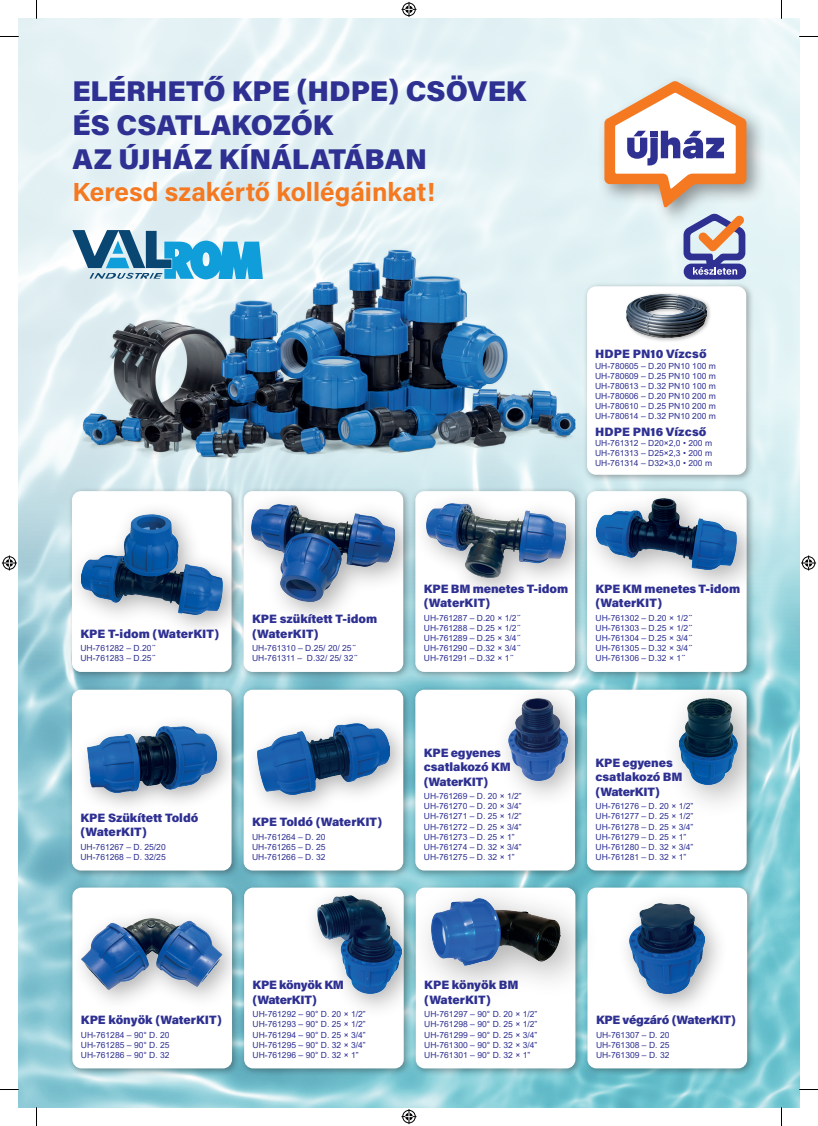
<style>
.page{position:relative;width:818px;height:1126px;background:#fff}
.page>*{position:absolute;margin:0;border:0;box-sizing:border-box;transform-origin:0 0}
.t1{font:900 28.5px/34.2px "Acumin Pro";color:#2e3092}
.t2{font:700 26.12px "Acumin Pro";color:#f47921}
.t3{font:900 12.12px/14.5px "Acumin Pro";letter-spacing:-.01em;color:#2e3092}
.t4{font:900 12.12px "Acumin Pro";letter-spacing:.01em;color:#2e3092}
.t5{font:8.38px/10.1px "Arial";color:#2e3092;text-align:justify}
</style>
<div class="page">
<img style="left:19px;top:19px;width:779px;height:1088px">
<img style="left:63px;top:235px;width:518px;height:247px">
<div style="left:68px;top:883px;width:172px;height:192px;background:#231f20;opacity:.35"></div>
<div style="left:72px;top:887px;width:160px;height:181px;background:#fff;border-radius:9px"></div>
<div style="left:70px;top:905px;width:175px;height:107px;background:#231f20;opacity:.35"></div>
<img style="left:82px;top:918px;width:140px;height:71px">
<div style="left:240px;top:883px;width:171px;height:192px;background:#231f20;opacity:.35"></div>
<div style="left:244px;top:887px;width:159px;height:181px;background:#fff;border-radius:9px"></div>
<div style="left:303px;top:881px;width:124px;height:138px;background:#231f20;opacity:.35"></div>
<img style="left:317px;top:895px;width:84px;height:98px">
<svg style="left:72px;top:230px;width:191px;height:49px;background:#6bafcf"></svg>
<svg style="left:683px;top:226px;width:62px;height:53px;background:#8f87ab"></svg>
<div style="left:411px;top:883px;width:172px;height:192px;background:#231f20;opacity:.35"></div>
<div style="left:415px;top:887px;width:160px;height:181px;background:#fff;border-radius:9px"></div>
<div style="left:583px;top:883px;width:171px;height:192px;background:#231f20;opacity:.35"></div>
<div style="left:587px;top:887px;width:159px;height:181px;background:#fff;border-radius:9px"></div>
<div style="left:617px;top:891px;width:111px;height:126px;background:#231f20;opacity:.35"></div>
<img style="left:629px;top:903px;width:75px;height:90px">
<div style="left:68px;top:487px;width:171px;height:192px;background:#231f20;opacity:.35"></div>
<div style="left:72px;top:491px;width:159px;height:181px;background:#fff;border-radius:9px"></div>
<div style="left:68px;top:501px;width:179px;height:137px;background:#231f20;opacity:.35"></div>
<img style="left:81px;top:514px;width:141px;height:100px">
<div style="left:239px;top:487px;width:172px;height:192px;background:#231f20;opacity:.35"></div>
<div style="left:243px;top:491px;width:160px;height:181px;background:#fff;border-radius:9px"></div>
<div style="left:237px;top:490px;width:184px;height:138px;background:#231f20;opacity:.35"></div>
<img style="left:251px;top:504px;width:143px;height:98px">
<div style="left:411px;top:487px;width:171px;height:192px;background:#231f20;opacity:.35"></div>
<div style="left:415px;top:491px;width:159px;height:181px;background:#fff;border-radius:9px"></div>
<div style="left:582px;top:487px;width:172px;height:192px;background:#231f20;opacity:.35"></div>
<div style="left:586px;top:491px;width:160px;height:181px;background:#fff;border-radius:9px"></div>
<div style="left:68px;top:685px;width:171px;height:193px;background:#231f20;opacity:.35"></div>
<div style="left:72px;top:689px;width:159px;height:181px;background:#fff;border-radius:9px"></div>
<div style="left:413px;top:490px;width:178px;height:114px;background:#231f20;opacity:.35"></div>
<img style="left:426px;top:504px;width:139px;height:73px">
<div style="left:239px;top:685px;width:172px;height:193px;background:#231f20;opacity:.35"></div>
<div style="left:243px;top:689px;width:160px;height:181px;background:#fff;border-radius:9px"></div>
<div style="left:581px;top:484px;width:184px;height:114px;background:#231f20;opacity:.35"></div>
<img style="left:596px;top:499px;width:140px;height:70px">
<div style="left:411px;top:685px;width:171px;height:193px;background:#231f20;opacity:.35"></div>
<div style="left:415px;top:689px;width:159px;height:181px;background:#fff;border-radius:9px"></div>
<div style="left:493px;top:682px;width:103px;height:127px;background:#231f20;opacity:.35"></div>
<img style="left:508px;top:698px;width:59px;height:82px">
<div style="left:582px;top:685px;width:172px;height:193px;background:#231f20;opacity:.35"></div>
<div style="left:586px;top:689px;width:160px;height:181px;background:#fff;border-radius:9px"></div>
<div style="left:660px;top:679px;width:112px;height:140px;background:#231f20;opacity:.35"></div>
<img style="left:679px;top:698px;width:58px;height:86px">
<div style="left:76px;top:714px;width:163px;height:101px;background:#231f20;opacity:.35"></div>
<img style="left:87px;top:726px;width:129px;height:66px">
<div style="left:245px;top:710px;width:168px;height:108px;background:#231f20;opacity:.35"></div>
<img style="left:257px;top:723px;width:132px;height:71px">
<div style="left:582px;top:282px;width:171px;height:200px;background:#231f20;opacity:.35"></div>
<div style="left:586px;top:286px;width:159px;height:188px;background:#fff;border-radius:9px"></div>
<div style="left:624px;top:292px;width:87px;height:51px;background:#231f20;opacity:.35"></div>
<img style="left:626px;top:294px;width:80px;height:43px">
<div style="left:409px;top:878px;width:190px;height:125px;background:#231f20;opacity:.35"></div>
<img style="left:431px;top:898px;width:129px;height:66px">
<div style="left:596px;top:74px;width:170px;height:152px;background:#231f20;opacity:.45"></div>
<svg style="left:604px;top:81px;width:142px;height:127px"></svg>
<svg style="left:0;top:36px;width:19px;height:1px"></svg>
<svg style="left:798px;top:36px;width:19px;height:1px"></svg>
<svg style="left:0;top:1088px;width:19px;height:2px"></svg>
<svg style="left:798px;top:1088px;width:19px;height:2px"></svg>
<svg style="left:36px;top:0;width:1px;height:19px"></svg>
<svg style="left:36px;top:1107px;width:1px;height:18px"></svg>
<svg style="left:401px;top:2px;width:15px;height:15px"></svg>
<svg style="left:401px;top:1109px;width:15px;height:14px"></svg>
<svg style="left:2px;top:555px;width:15px;height:15px"></svg>
<svg style="left:801px;top:555px;width:14px;height:15px"></svg>
<h1 class="t1" style="left:72px;top:72px;width:455px">ELÉRHETŐ KPE (HDPE) CSÖVEK<br>ÉS CSATLAKOZÓK<br>AZ ÚJHÁZ KÍNÁLATÁBAN</h1>
<h2 class="t2" style="left:72px;top:173px;width:364px">Keresd szakértő kollégáinkat!</h2>
<h3 class="t4" style="left:594px;top:345px;width:113px">HDPE PN10 Vízcső</h3>
<p class="t5" style="left:594px;top:360px;width:122px">UH-780605 – D.20 PN10 100 m UH-780609 – D.25 PN10 100 m UH-780613 – D.32 PN10 100 m UH-780606 – D.20 PN10 200 m UH-780610 – D.25 PN10 200 m UH-780614 – D.32 PN10 200 m</p>
<h3 class="t4" style="left:594px;top:423px;width:113px">HDPE PN16 Vízcső</h3>
<p class="t5" style="left:594px;top:438px;width:118px">UH-761312 – D20×2,0 • 200 m UH-761313 – D25×2,3 • 200 m UH-761314 – D32×3,0 • 200 m</p>
<h3 class="t3" style="left:80px;top:625px;width:140px">KPE T-idom (WaterKIT)</h3>
<p class="t5" style="left:80px;top:643px;width:77px">UH-761282 – D.20´´<br>UH-761283 – D.25´´</p>
<h3 class="t3" style="left:252px;top:611px;width:127px">KPE szükített T-idom (WaterKIT)</h3>
<p class="t5" style="left:252px;top:643px;width:107px">UH-761310 – D.25/ 20/ 25´´<br>UH-761311 – D.32/ 25/ 32´´</p>
<h3 class="t3" style="left:80px;top:809px;width:119px">KPE Szükített Toldó (WaterKIT)</h3>
<p class="t5" style="left:80px;top:841px;width:87px">UH-761267 – D. 25/20<br>UH-761268 – D. 32/25</p>
<h3 class="t3" style="left:252px;top:814px;width:132px">KPE Toldó (WaterKIT)</h3>
<p class="t5" style="left:252px;top:831px;width:75px">UH-761264 – D. 20<br>UH-761265 – D. 25<br>UH-761266 – D. 32</p>
<h3 class="t3" style="left:423px;top:580px;width:146px">KPE BM menetes T-idom (WaterKIT)</h3>
<p class="t5" style="left:423px;top:612px;width:99px">UH-761287 – D.20 × 1/2´´ UH-761288 – D.25 × 1/2´´ UH-761289 – D.25 × 3/4´´ UH-761290 – D.32 × 3/4´´ UH-761291 – D.32 × 1´´</p>
<h3 class="t3" style="left:595px;top:580px;width:146px">KPE KM menetes T-idom (WaterKIT)</h3>
<p class="t5" style="left:595px;top:612px;width:99px">UH-761302 – D.20 × 1/2´´ UH-761303 – D.25 × 1/2´´ UH-761304 – D.25 × 3/4´´ UH-761305 – D.32 × 3/4´´ UH-761306 – D.32 × 1´´</p>
<h3 class="t3" style="left:423px;top:744px;width:88px">KPE egyenes csatlakozó KM (WaterKIT)</h3>
<p class="t5" style="left:423px;top:791px;width:99px;text-align:left">UH-761269 – D. 20 × 1/2”<br>UH-761270 – D. 20 × 3/4”<br>UH-761271 – D. 25 × 1/2”<br>UH-761272 – D. 25 × 3/4”<br>UH-761273 – D. 25 × 1”<br>UH-761274 – D. 32 × 3/4”<br>UH-761275 – D. 32 × 1”</p>
<h3 class="t3" style="left:595px;top:754px;width:88px">KPE egyenes csatlakozó BM (WaterKIT)</h3>
<p class="t5" style="left:595px;top:801px;width:99px;text-align:left">UH-761276 – D. 20 × 1/2”<br>UH-761277 – D. 25 × 1/2”<br>UH-761278 – D. 25 × 3/4”<br>UH-761279 – D. 25 × 1”<br>UH-761280 – D. 32 × 3/4”<br>UH-761281 – D. 32 × 1”</p>
<h3 class="t3" style="left:81px;top:1011px;width:142px">KPE könyök (WaterKIT)</h3>
<p class="t5" style="left:81px;top:1029px;width:90px">UH-761284 – 90° D. 20<br>UH-761285 – 90° D. 25<br>UH-761286 – 90° D. 32</p>
<h3 class="t3" style="left:252px;top:977px;width:93px">KPE könyök KM (WaterKIT)</h3>
<p class="t5" style="left:252px;top:1009px;width:115px">UH-761292 – 90° D. 20 × 1/2” UH-761293 – 90° D. 25 × 1/2” UH-761294 – 90° D. 25 × 3/4” UH-761295 – 90° D. 32 × 3/4” UH-761296 – 90° D. 32 × 1”</p>
<h3 class="t3" style="left:424px;top:977px;width:96px">KPE könyök BM (WaterKIT)</h3>
<p class="t5" style="left:424px;top:1009px;width:115px">UH-761297 – 90° D. 20 × 1/2” UH-761298 – 90° D. 25 × 1/2” UH-761299 – 90° D. 25 × 3/4” UH-761300 – 90° D. 32 × 3/4” UH-761301 – 90° D. 32 × 1”</p>
<h3 class="t3" style="left:595px;top:1011px;width:141px">KPE végzáró (WaterKIT)</h3>
<p class="t5" style="left:595px;top:1029px;width:75px">UH-761307 – D. 20<br>UH-761308 – D. 25<br>UH-761309 – D. 32</p>
</div>
